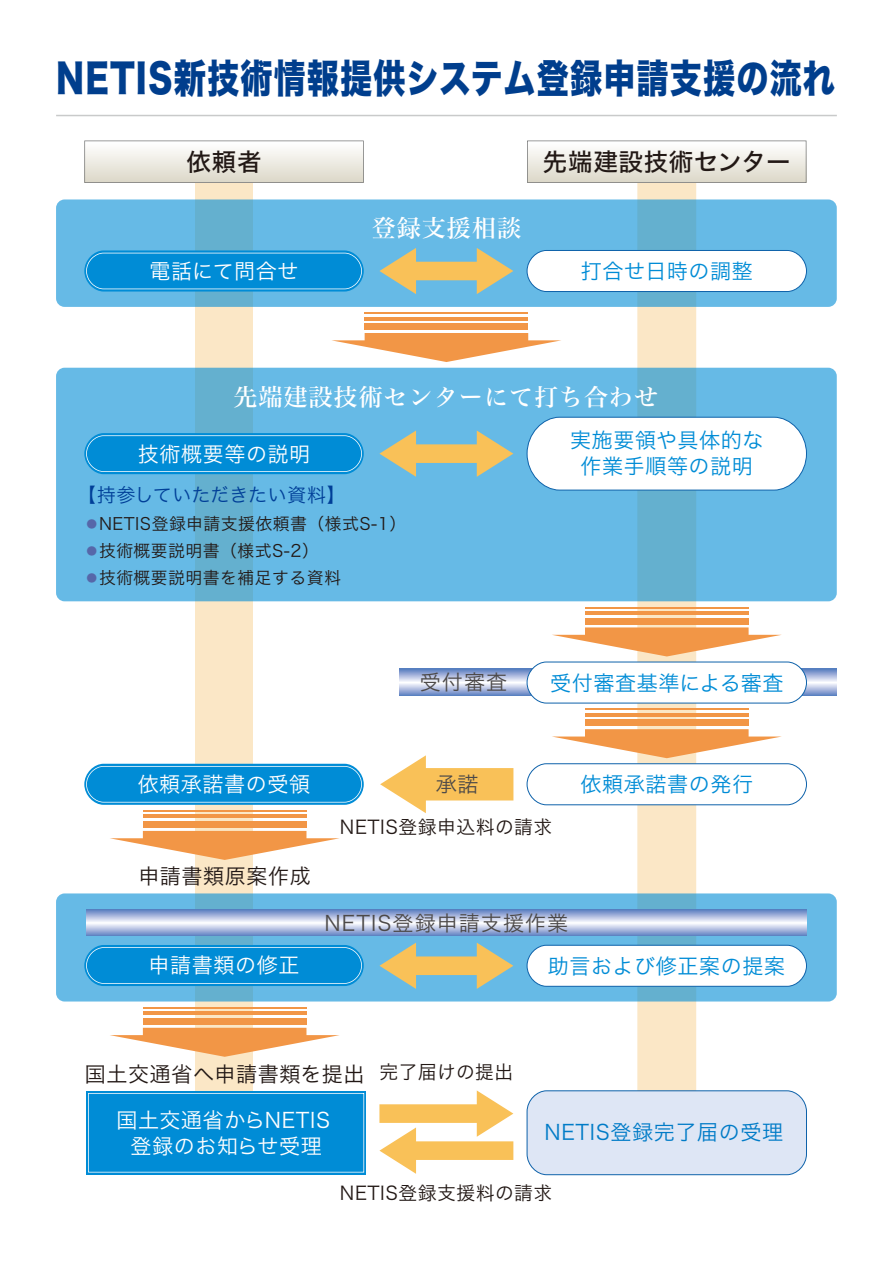
<style>
.page{position:relative;width:893px;height:1263px;background:#fff}
.page>*{position:absolute;margin:0;border:0;box-sizing:border-box;transform-origin:0 0}
.t1{font:39.45px "Hira Kaku Std W8";letter-spacing:.035em;color:#003e8d;scale:.82 1}
.t2{font:24.45px "Hira Kaku Std W5";letter-spacing:.03em;color:#221815}
.t3{font:24px "Hira Min Std W5";letter-spacing:.045em;color:#fff}
.t4{font:21px/26px "Hira Kaku Std W3";letter-spacing:.03em;color:#008cd6;text-align:center}
.t5{font:21px/26px "Hira Kaku Std W3";letter-spacing:.03em;color:#fff;text-align:center}
.t6{font:21px "Hira Kaku Std W3";letter-spacing:.03em;color:#221815}
.t7{font:21px "Hira Kaku Std W3";letter-spacing:.05em;color:#4c4948}
.t8{font:21px "Hira Kaku Std W3";letter-spacing:.03em;color:#007bc7}
.t9{font:19.2px "Hira Kaku Std W3";letter-spacing:.01em;color:#003f98}
.t10{font:18.75px "Hira Kaku Std W3";letter-spacing:.03em;color:#221815}
.t11{font:16.8px "Hira Kaku Std W3";letter-spacing:.03em;color:#221815}
.s1{font-family:"Hira Kaku Std W0";font-size:10.65px;color:#5667a9}
</style>
<div class="page">
<div style="left:637px;top:161px;width:59px;height:982px;background:#fbe7c6;border:2px solid #fbe7c6"></div>
<div style="left:195px;top:161px;width:58px;height:982px;background:#fbe7c6"></div>
<svg style="left:56px;top:893px;width:781px;height:108px;background:#67b9e3"></svg>
<svg style="left:56px;top:199px;width:781px;height:108px;background:#66b8e2"></svg>
<svg style="left:56px;top:368px;width:781px;height:233px;background:#65b8e2"></svg>
<svg style="left:84px;top:140px;width:280px;height:43px"></svg>
<svg style="left:527px;top:140px;width:279px;height:43px"></svg>
<div style="left:527px;top:250px;width:279px;height:41px;background:#fff;border-radius:20px"></div>
<div style="left:527px;top:250px;width:280px;height:42px;border:1px solid #0e62aa;border-radius:20px"></div>
<svg style="left:400px;top:669px;width:437px;height:26px;background:#aebddf"></svg>
<div style="left:527px;top:662px;width:279px;height:41px;background:#fff;border-radius:20px"></div>
<div style="left:527px;top:662px;width:280px;height:41px;border:1px solid #0e62aa;border-radius:20px"></div>
<div style="left:527px;top:764px;width:279px;height:41px;background:#fff;border-radius:20px"></div>
<div style="left:527px;top:763px;width:280px;height:42px;border:1px solid #0e62aa;border-radius:20px"></div>
<svg style="left:84px;top:764px;width:280px;height:41px"></svg>
<svg style="left:86px;top:766px;width:276px;height:36px;background:#0b91d7"></svg>
<svg style="left:84px;top:250px;width:280px;height:41px"></svg>
<svg style="left:86px;top:253px;width:276px;height:36px;background:#0990d7"></svg>
<svg style="left:379px;top:248px;width:134px;height:46px;background:#a9bda4"></svg>
<svg style="left:332px;top:333px;width:229px;height:29px"></svg>
<div style="left:365px;top:323px;width:163px;height:7px;background:#f29646"></div>
<hr style="left:365px;top:317px;width:163px;height:3px;background:#f29646">
<hr style="left:365px;top:312px;width:163px;height:2px;background:#f29646">
<div style="left:84px;top:433px;width:280px;height:41px;background:#008cd6;border-radius:20px"></div>
<svg style="left:86px;top:435px;width:276px;height:37px"></svg>
<svg style="left:379px;top:430px;width:134px;height:47px;background:#a7bda6"></svg>
<svg style="left:526px;top:416px;width:281px;height:75px"></svg>
<svg style="left:552px;top:729px;width:230px;height:29px"></svg>
<div style="left:585px;top:719px;width:164px;height:7px;background:#f29646"></div>
<hr style="left:585px;top:713px;width:164px;height:3px;background:#f29646">
<hr style="left:585px;top:709px;width:164px;height:1px;background:#f29646">
<svg style="left:110px;top:831px;width:229px;height:29px"></svg>
<div style="left:143px;top:821px;width:163px;height:7px;background:#f29646"></div>
<hr style="left:143px;top:815px;width:163px;height:3px;background:#f29646">
<hr style="left:143px;top:810px;width:163px;height:2px;background:#f29646">
<svg style="left:380px;top:755px;width:133px;height:58px"></svg>
<svg style="left:110px;top:1028px;width:229px;height:29px"></svg>
<div style="left:143px;top:1018px;width:163px;height:7px;background:#f29646"></div>
<hr style="left:143px;top:1011px;width:163px;height:4px;background:#f29646">
<hr style="left:143px;top:1007px;width:163px;height:1px;background:#f29646">
<svg style="left:86px;top:909px;width:720px;height:27px;background:#acbbdf"></svg>
<svg style="left:379px;top:1090px;width:134px;height:84px"></svg>
<div style="left:527px;top:945px;width:279px;height:41px;background:#fff;border-radius:20px"></div>
<div style="left:527px;top:945px;width:280px;height:42px;border:1px solid #0e62aa;border-radius:20px"></div>
<div style="left:84px;top:945px;width:280px;height:41px;background:#008cd6;border-radius:20px"></div>
<svg style="left:86px;top:947px;width:276px;height:37px"></svg>
<svg style="left:86px;top:1091px;width:280px;height:84px;background:#1896d9"></svg>
<div style="left:88px;top:1093px;width:276px;height:79px;background:#008cd6"></div>
<div style="left:527px;top:1091px;width:279px;height:84px;background:#dee6f5;border-radius:20px"></div>
<div style="left:527px;top:1090px;width:280px;height:85px;border:1px solid #0e62aa;border-radius:20px"></div>
<svg style="left:552px;top:627px;width:230px;height:29px"></svg>
<div style="left:585px;top:618px;width:164px;height:6px;background:#f29646"></div>
<hr style="left:585px;top:611px;width:164px;height:4px;background:#f29646">
<hr style="left:585px;top:607px;width:164px;height:1px;background:#f29646">
<svg style="left:379px;top:943px;width:134px;height:46px;background:#a9bda4"></svg>
<hr style="left:56px;top:115px;width:781px;height:1px;background:#c9caca">
<h1 class="t1" style="left:56px;top:56px;width:951px">NETIS新技術情報提供システム登録申請支援の流れ</h1>
<p class="t2" style="left:187px;top:143px;width:76px">依頼者</p>
<p class="t2" style="left:543px;top:143px;width:249px">先端建設技術センター</p>
<p class="t5" style="left:150px;top:258px;width:151px">電話にて問合せ</p>
<p class="t3" style="left:372px;top:211px;width:151px">登録支援相談</p>
<p class="t4" style="left:581px;top:258px;width:174px">打合せ日時の調整</p>
<p class="t3" style="left:233px;top:379px;width:426px">先端建設技術センターにて打ち合わせ</p>
<p class="t5" style="left:138px;top:440px;width:174px">技術概要等の説明</p>
<p class="t9" style="left:77px;top:481px;width:271px">【持参していただきたい資料】</p>
<p class="t11" style="left:86px;top:511px;width:321px"><span class="s1">●</span> NETIS登録申請支援依頼書（様式S-1）</p>
<p class="t11" style="left:86px;top:538px;width:234px"><span class="s1">●</span> 技術概要説明書（様式S-2）</p>
<p class="t11" style="left:86px;top:565px;width:256px"><span class="s1">●</span> 技術概要説明書を補足する資料</p>
<p class="t4" style="left:570px;top:427px;width:195px">実施要領や具体的な作業手順等の説明</p>
<p class="t7" style="left:420px;top:666px;width:89px">受付審査</p>
<p class="t4" style="left:550px;top:669px;width:235px">受付審査基準による審査</p>
<p class="t5" style="left:138px;top:771px;width:174px">依頼承諾書の受領</p>
<p class="t4" style="left:580px;top:771px;width:174px">依頼承諾書の発行</p>
<p class="t7" style="left:436px;top:769px;width:44px">承諾</p>
<p class="t6" style="left:138px;top:860px;width:174px">申請書類原案作成</p>
<p class="t10" style="left:340px;top:813px;width:214px">NETIS登録申込料の請求</p>
<p class="t7" style="left:325px;top:907px;width:245px">NETIS登録申請支援作業</p>
<p class="t5" style="left:148px;top:952px;width:152px">申請書類の修正</p>
<p class="t4" style="left:548px;top:952px;width:239px">助言および修正案の提案</p>
<p class="t6" style="left:85px;top:1058px;width:281px">国土交通省へ申請書類を提出</p>
<p class="t5" style="left:116px;top:1107px;width:215px">国土交通省からNETIS登録のお知らせ受理</p>
<p class="t10" style="left:380px;top:1058px;width:135px">完了届けの提出</p>
<p class="t8" style="left:545px;top:1116px;width:240px">NETIS登録完了届の受理</p>
<p class="t10" style="left:340px;top:1179px;width:214px">NETIS登録支援料の請求</p>
</div>
